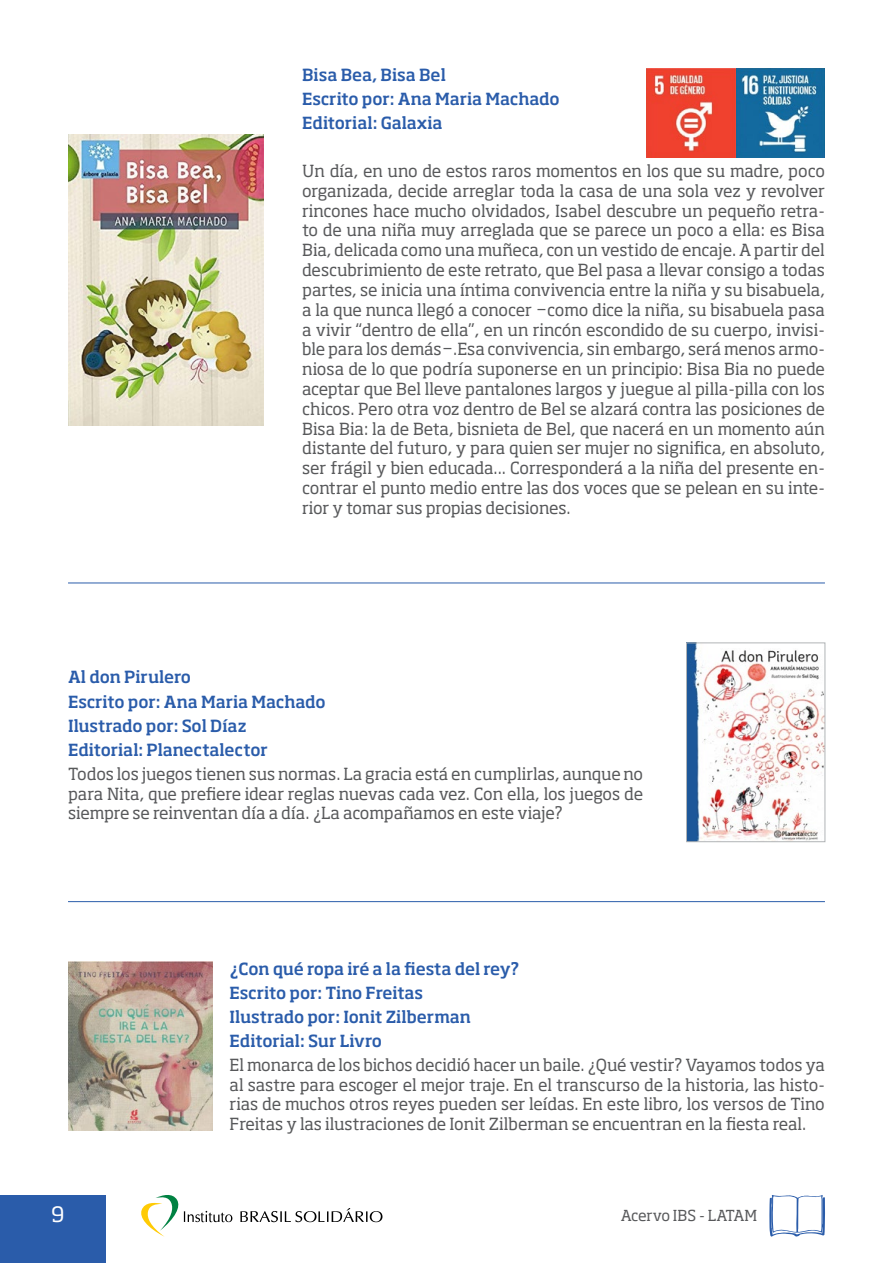
<style>
.page{position:relative;width:893px;height:1263px;background:#fff}
.page>*{position:absolute;margin:0;border:0;box-sizing:border-box;transform-origin:0 0}
.t1{font:21px "Soho Std";color:#fff}
.t2{font:16.5px/19.8px "Soho Std";letter-spacing:-.01em;color:#58595b;text-align:justify}
.t3{font:500 16.5px/24px "Soho Std";letter-spacing:-.005em;color:#2a5caa}
.t4{font:15px "Soho Std";color:#58595b}
</style>
<div class="page">
<div style="left:0;top:1195px;width:106px;height:68px;background:#2a5caa"></div>
<svg style="left:240px;top:1208px;width:142px;height:14px"></svg>
<svg style="left:141px;top:1195px;width:91px;height:42px"></svg>
<svg style="left:769px;top:1195px;width:56px;height:42px"></svg>
<img style="left:68px;top:962px;width:144px;height:168px">
<img style="left:688px;top:644px;width:135px;height:196px">
<div style="left:686px;top:642px;width:139px;height:200px;border:1px solid #b1b4b6"></div>
<hr style="left:68px;top:901px;width:757px;height:1px;background:#2a5caa">
<hr style="left:68px;top:583px;width:757px;height:1px;background:#2a5caa">
<img style="left:68px;top:134px;width:195px;height:292px">
<img style="left:646px;top:68px;width:179px;height:89px">
<p class="t3" style="left:302px;top:62px;width:259px">Bisa Bea, Bisa Bel<br>Escrito por: Ana Maria Machado<br>Editorial: Galaxia</p>
<p class="t2" style="left:302px;top:161px;width:524px">Un día, en uno de estos raros momentos en los que su madre, poco organizada, decide arreglar toda la casa de una sola vez y revolver rincones hace mucho olvidados, Isabel descubre un pequeño retra&shy;to de una niña muy arreglada que se parece un poco a ella: es Bisa Bia, delicada como una muñeca, con un vestido de encaje. A partir del descubrimiento de este retrato, que Bel pasa a llevar consigo a todas partes, se inicia una íntima convivencia entre la niña y su bisabuela, a la que nunca llegó a conocer −como dice la niña, su bisabuela pasa a vivir “dentro de ella”, en un rincón escondido de su cuerpo, invisi&shy;ble para los demás−.Esa convivencia, sin embargo, será menos armo&shy;niosa de lo que podría suponerse en un principio: Bisa Bia no puede aceptar que Bel lleve pantalones largos y juegue al pilla-pilla con los chicos. Pero otra voz dentro de Bel se alzará contra las posiciones de Bisa Bia: la de Beta, bisnieta de Bel, que nacerá en un momento aún distante del futuro, y para quien ser mujer no significa, en absoluto, ser frágil y bien educada... Corresponderá a la niña del presente en&shy;contrar el punto medio entre las dos voces que se pelean en su inte&shy;rior y tomar sus propias decisiones.</p>
<p class="t3" style="left:68px;top:665px;width:259px">Al don Pirulero<br>Escrito por: Ana Maria Machado<br>Ilustrado por: Sol Díaz<br>Editorial: Planectalector</p>
<p class="t2" style="left:68px;top:763px;width:577px">Todos los juegos tienen sus normas. La gracia está en cumplirlas, aunque no para Nita, que prefiere idear reglas nuevas cada vez. Con ella, los juegos de siempre se reinventan día a día. ¿La acompañamos en este viaje?</p>
<p class="t3" style="left:230px;top:956px;width:291px">¿Con qué ropa iré a la fiesta del rey?<br>Escrito por: Tino Freitas<br>Ilustrado por: Ionit Zilberman<br>Editorial: Sur Livro</p>
<p class="t2" style="left:230px;top:1054px;width:597px">El monarca de los bichos decidió hacer un baile. ¿Qué vestir? Vayamos todos ya al sastre para escoger el mejor traje. En el transcurso de la historia, las histo&shy;rias de muchos otros reyes pueden ser leídas. En este libro, los versos de Tino Freitas y las ilustraciones de Ionit Zilberman se encuentran en la fiesta real.</p>
<p class="t1" style="left:51px;top:1201px;width:15px">9</p>
<p class="t4" style="left:621px;top:1206px;width:138px">Acervo IBS - LATAM</p>
</div>
